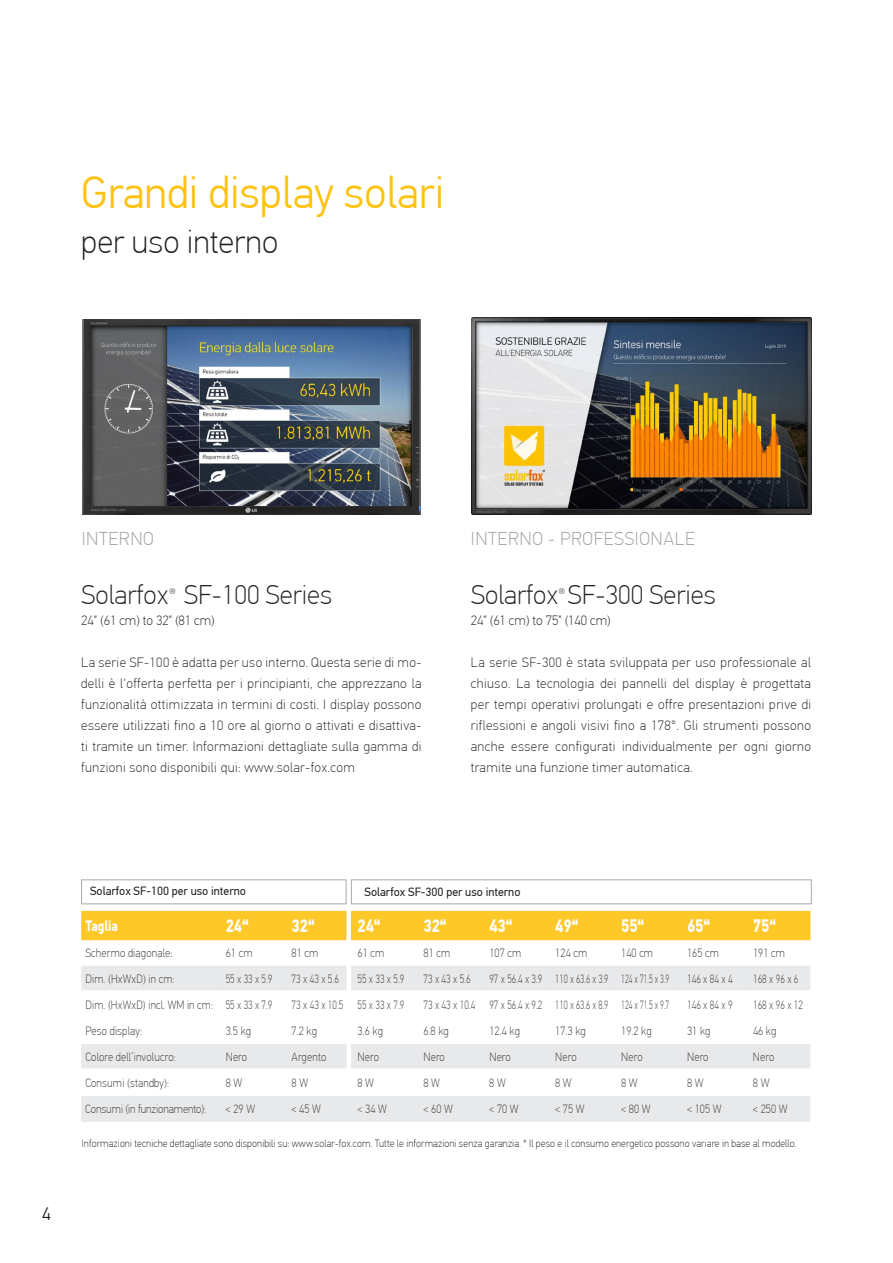
<style>
.page{position:relative;width:893px;height:1263px;background:#fff}
.page>*{position:absolute;margin:0;border:0;box-sizing:border-box;transform-origin:0 0}
.t1{font:300 45px "PF Din Text Pro";color:#fec210}
.t2{font:100 33px "PF Din Text Pro";color:#231f20}
.t3{font:100 27px "PF Din Text Pro";color:#231f20}
.t4{font:100 18.6px "PF Din Text Pro";letter-spacing:.03em;color:#9d9fa2}
.t5{font:700 18px "PF Din Text Pro";color:#fff;scale:.83 1}
.t6{font:300 18px "PF Din Text Pro";color:#231f20}
.t7{font:700 15px "PF Din Text Pro";color:#fff;scale:.83 1}
.t8{font:100 13.5px/21px "PF Din Text Pro";letter-spacing:.03em;color:#231f20;text-align:justify}
.t9{font:100 13.5px "PF Din Text Pro";color:#231f20}
.t10{font:100 12px "PF Din Text Pro";letter-spacing:.015em;color:#231f20;scale:.9 1}
.t11{font:100 12px "PF Din Text Pro";letter-spacing:.015em;color:#231f20;scale:.8 1}
.t12{font:12px "PF Din Text Pro";color:#231f20}
.t13{font:100 12px "PF Din Text Pro";letter-spacing:.015em;color:#231f20;scale:.79 1}
.t14{font:100 12px "PF Din Text Pro";letter-spacing:.015em;color:#231f20;scale:.89 1}
.t15{font:100 12px "PF Din Text Pro";letter-spacing:-.005em;color:#231f20;scale:.9 1}
.t16{font:100 10.5px "PF Din Text Pro";letter-spacing:.01em;color:#231f20;scale:.95 1}
</style>
<div class="page">
<img style="left:472px;top:318px;width:340px;height:196px">
<div style="left:351px;top:879px;width:461px;height:25px;border:1px solid #a8a9ad"></div>
<div style="left:81px;top:911px;width:729px;height:29px;background:#fec828"></div>
<svg style="left:81px;top:966px;width:729px;height:156px;fill:#e8e9eb"></svg>
<svg style="left:81px;top:1019px;width:729px;height:77px"></svg>
<hr style="left:81px;top:990px;width:136px;height:3px;background:#fff">
<hr style="left:217px;top:990px;width:66px;height:3px;background:#fff">
<hr style="left:283px;top:990px;width:66px;height:3px;background:#fff">
<hr style="left:349px;top:990px;width:66px;height:3px;background:#fff">
<hr style="left:415px;top:990px;width:66px;height:3px;background:#fff">
<hr style="left:481px;top:990px;width:66px;height:3px;background:#fff">
<hr style="left:547px;top:990px;width:66px;height:3px;background:#fff">
<hr style="left:613px;top:990px;width:66px;height:3px;background:#fff">
<hr style="left:679px;top:990px;width:65px;height:3px;background:#fff">
<hr style="left:744px;top:990px;width:66px;height:3px;background:#fff">
<hr style="left:81px;top:1016px;width:136px;height:3px;background:#fff">
<hr style="left:217px;top:1016px;width:66px;height:3px;background:#fff">
<hr style="left:283px;top:1016px;width:66px;height:3px;background:#fff">
<hr style="left:349px;top:1016px;width:66px;height:3px;background:#fff">
<hr style="left:415px;top:1016px;width:66px;height:3px;background:#fff">
<hr style="left:481px;top:1016px;width:66px;height:3px;background:#fff">
<hr style="left:547px;top:1016px;width:66px;height:3px;background:#fff">
<hr style="left:613px;top:1016px;width:66px;height:3px;background:#fff">
<hr style="left:679px;top:1016px;width:65px;height:3px;background:#fff">
<hr style="left:744px;top:1016px;width:66px;height:3px;background:#fff">
<hr style="left:81px;top:1068px;width:136px;height:3px;background:#fff">
<hr style="left:217px;top:1068px;width:66px;height:3px;background:#fff">
<hr style="left:283px;top:1068px;width:66px;height:3px;background:#fff">
<hr style="left:349px;top:1068px;width:66px;height:3px;background:#fff">
<hr style="left:415px;top:1068px;width:66px;height:3px;background:#fff">
<hr style="left:481px;top:1068px;width:66px;height:3px;background:#fff">
<hr style="left:547px;top:1068px;width:66px;height:3px;background:#fff">
<hr style="left:613px;top:1068px;width:66px;height:3px;background:#fff">
<hr style="left:679px;top:1068px;width:65px;height:3px;background:#fff">
<hr style="left:744px;top:1068px;width:66px;height:3px;background:#fff">
<div style="left:81px;top:879px;width:265px;height:25px;border:1px solid #a8a9ad"></div>
<div style="left:346px;top:909px;width:5px;height:187px;background:#fff"></div>
<img style="left:82px;top:319px;width:338px;height:196px">
<img style="left:92px;top:327px;width:320px;height:178px">
<h1 class="t1" style="left:81px;top:167px;width:365px">Grandi display solari</h1>
<h2 class="t2" style="left:81px;top:223px;width:199px">per uso interno</h2>
<h3 class="t4" style="left:82px;top:528px;width:74px">INTERNO</h3>
<h3 class="t4" style="left:471px;top:528px;width:226px">INTERNO - PROFESSIONALE</h3>
<h3 class="t3" style="left:81px;top:579px;width:252px">Solarfox<sup>®</sup> SF-100 Series</h3>
<p class="t9" style="left:81px;top:613px;width:135px">24“ (61 cm) to 32“ (81 cm)</p>
<p class="t8" style="left:81px;top:652px;width:342px">La serie SF-100 è adatta per uso interno. Questa serie di mo&shy;delli è l‘offerta perfetta per i principianti, che apprezzano la funzionalità ottimizzata in termini di costi. I display possono essere utilizzati fino a 10 ore al giorno o attivati e disattiva&shy;ti tramite un timer. Informazioni dettagliate sulla gamma di funzioni sono disponibili qui: www.solar-fox.com</p>
<h3 class="t3" style="left:471px;top:579px;width:246px">Solarfox<sup>®</sup>SF-300 Series</h3>
<p class="t9" style="left:471px;top:613px;width:141px">24“ (61 cm) to 75“ (140 cm)</p>
<p class="t8" style="left:471px;top:652px;width:342px">La serie SF-300 è stata sviluppata per uso professionale al chiuso. La tecnologia dei pannelli del display è progettata per tempi operativi prolungati e offre presentazioni prive di riflessioni e angoli visivi fino a 178°. Gli strumenti possono anche essere configurati individualmente per ogni giorno tramite una funzione timer automatica.</p>
<h3 class="t6" style="left:42px;top:1204px;width:10px">4</h3>
<p class="t12" style="left:90px;top:884px;width:157px">Solarfox SF-100 per uso interno</p>
<p class="t12" style="left:365px;top:885px;width:157px">Solarfox SF-300 per uso interno</p>
<p class="t7" style="left:85px;top:917px;width:41px">Taglia</p>
<h3 class="t5" style="left:226px;top:915px;width:29px">24“</h3>
<h3 class="t5" style="left:292px;top:915px;width:29px">32“</h3>
<h3 class="t5" style="left:358px;top:915px;width:29px">24“</h3>
<h3 class="t5" style="left:423px;top:915px;width:29px">32“</h3>
<h3 class="t5" style="left:489px;top:915px;width:29px">43“</h3>
<h3 class="t5" style="left:555px;top:915px;width:29px">49“</h3>
<h3 class="t5" style="left:621px;top:915px;width:29px">55“</h3>
<h3 class="t5" style="left:687px;top:915px;width:29px">65“</h3>
<h3 class="t5" style="left:753px;top:915px;width:29px">75“</h3>
<p class="t10" style="left:85px;top:946px;width:98px">Schermo diagonale:</p>
<p class="t10" style="left:226px;top:946px;width:31px">61 cm</p>
<p class="t10" style="left:292px;top:946px;width:31px">81 cm</p>
<p class="t10" style="left:358px;top:946px;width:31px">61 cm</p>
<p class="t10" style="left:423px;top:946px;width:31px">81 cm</p>
<p class="t10" style="left:489px;top:946px;width:37px">107 cm</p>
<p class="t10" style="left:555px;top:946px;width:37px">124 cm</p>
<p class="t10" style="left:621px;top:946px;width:37px">140 cm</p>
<p class="t10" style="left:687px;top:946px;width:37px">165 cm</p>
<p class="t10" style="left:753px;top:946px;width:37px">191 cm</p>
<p class="t14" style="left:85px;top:972px;width:102px">Dim. (HxWxD) in cm:</p>
<p class="t13" style="left:226px;top:972px;width:60px">55 x 33 x 5.9</p>
<p class="t11" style="left:292px;top:972px;width:60px">73 x 43 x 5.6</p>
<p class="t13" style="left:358px;top:972px;width:60px">55 x 33 x 5.9</p>
<p class="t11" style="left:423px;top:972px;width:60px">73 x 43 x 5.6</p>
<p class="t13" style="left:489px;top:972px;width:229px">97 x 56.4 x 3.9 110 x 63.6 x 3.9 124 x 71.5 x 3.9</p>
<p class="t11" style="left:687px;top:972px;width:58px">146 x 84 x 4</p>
<p class="t11" style="left:753px;top:972px;width:58px">168 x 96 x 6</p>
<p class="t14" style="left:85px;top:998px;width:212px">Dim. (HxWxD) incl. WM in cm: 55 x 33 x 7.9</p>
<p class="t11" style="left:292px;top:998px;width:142px">73 x 43 x 10.5 55 x 33 x 7.9</p>
<p class="t11" style="left:423px;top:998px;width:309px">73 x 43 x 10.4 97 x 56.4 x 9.2 110 x 63.6 x 8.9 124 x 71.5 x 9.7</p>
<p class="t11" style="left:687px;top:998px;width:58px">146 x 84 x 9</p>
<p class="t11" style="left:753px;top:998px;width:64px">168 x 96 x 12</p>
<p class="t10" style="left:85px;top:1024px;width:65px">Peso display:</p>
<p class="t10" style="left:226px;top:1024px;width:30px">3.5 kg</p>
<p class="t10" style="left:292px;top:1024px;width:30px">7.2 kg</p>
<p class="t10" style="left:358px;top:1024px;width:30px">3.6 kg</p>
<p class="t10" style="left:423px;top:1024px;width:30px">6.8 kg</p>
<p class="t10" style="left:489px;top:1024px;width:36px">12.4 kg</p>
<p class="t10" style="left:555px;top:1024px;width:36px">17.3 kg</p>
<p class="t10" style="left:621px;top:1024px;width:36px">19.2 kg</p>
<p class="t10" style="left:687px;top:1024px;width:28px">31 kg</p>
<p class="t10" style="left:753px;top:1024px;width:28px">46 kg</p>
<p class="t10" style="left:85px;top:1050px;width:102px">Colore dell’involucro:</p>
<p class="t10" style="left:226px;top:1050px;width:25px">Nero</p>
<p class="t10" style="left:292px;top:1050px;width:40px">Argento</p>
<p class="t10" style="left:357px;top:1050px;width:25px">Nero</p>
<p class="t10" style="left:423px;top:1050px;width:25px">Nero</p>
<p class="t10" style="left:489px;top:1050px;width:25px">Nero</p>
<p class="t10" style="left:555px;top:1050px;width:25px">Nero</p>
<p class="t10" style="left:621px;top:1050px;width:25px">Nero</p>
<p class="t10" style="left:687px;top:1050px;width:25px">Nero</p>
<p class="t10" style="left:753px;top:1050px;width:25px">Nero</p>
<p class="t10" style="left:85px;top:1076px;width:94px">Consumi (standby):</p>
<p class="t10" style="left:226px;top:1076px;width:20px">8 W</p>
<p class="t10" style="left:292px;top:1076px;width:20px">8 W</p>
<p class="t10" style="left:357px;top:1076px;width:20px">8 W</p>
<p class="t10" style="left:423px;top:1076px;width:20px">8 W</p>
<p class="t10" style="left:489px;top:1076px;width:20px">8 W</p>
<p class="t10" style="left:555px;top:1076px;width:20px">8 W</p>
<p class="t10" style="left:621px;top:1076px;width:20px">8 W</p>
<p class="t10" style="left:687px;top:1076px;width:20px">8 W</p>
<p class="t10" style="left:753px;top:1076px;width:20px">8 W</p>
<p class="t15" style="left:85px;top:1102px;width:136px">Consumi (in funzionamento):</p>
<p class="t10" style="left:226px;top:1102px;width:34px">&lt; 29 W</p>
<p class="t10" style="left:292px;top:1102px;width:34px">&lt; 45 W</p>
<p class="t10" style="left:357px;top:1102px;width:34px">&lt; 34 W</p>
<p class="t10" style="left:423px;top:1102px;width:34px">&lt; 60 W</p>
<p class="t10" style="left:489px;top:1102px;width:34px">&lt; 70 W</p>
<p class="t10" style="left:555px;top:1102px;width:34px">&lt; 75 W</p>
<p class="t10" style="left:621px;top:1102px;width:34px">&lt; 80 W</p>
<p class="t10" style="left:687px;top:1102px;width:40px">&lt; 105 W</p>
<p class="t10" style="left:753px;top:1102px;width:40px">&lt; 250 W</p>
<p class="t16" style="left:82px;top:1138px;width:754px">Informazioni tecniche dettagliate sono disponibili su: www.solar-fox.com. Tutte le informazioni senza garanzia. * Il peso e il consumo energetico possono variare in base al modello.</p>
</div>
